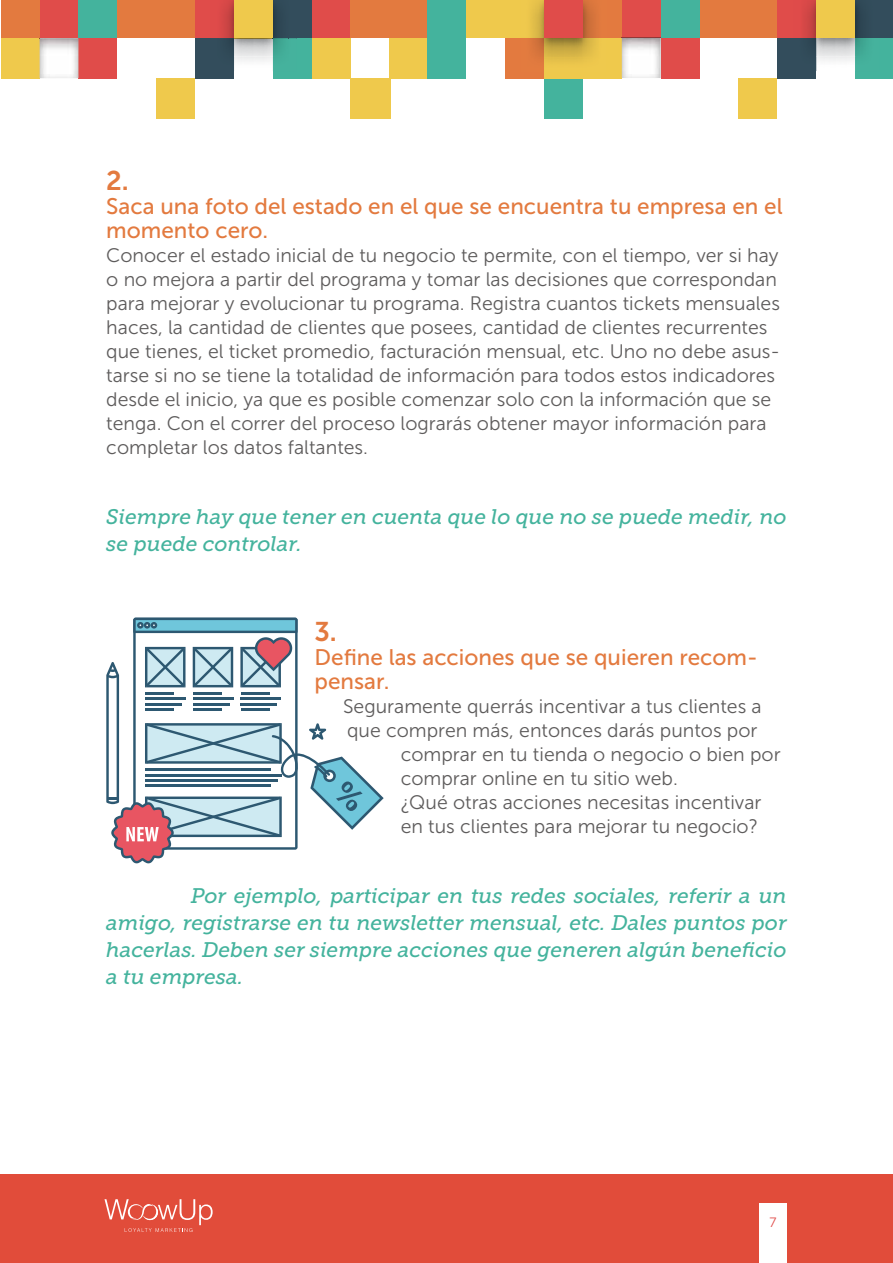
<style>
.page{position:relative;width:893px;height:1263px;background:#fff}
.page>*{position:absolute;margin:0;border:0;box-sizing:border-box;transform-origin:0 0}
.t1{font:27px "Museo Sans 700";color:#e37a3f}
.t2{font:22.5px/24px "Museo Sans 500";color:#e37a3f}
.t3{font:italic 21px/27px "Museo Slab 500";color:#44b39d}
.t4{font:19.5px/24px "Museo Sans 300";color:#5e5c5c}
.t5{font:13.5px "Museo Sans 300";color:#e04c4a}
</style>
<div class="page">
<div style="left:1px;top:0;width:39px;height:38px;background:#e37a3f"></div>
<div style="left:40px;top:0;width:38px;height:38px;background:#e04c4a"></div>
<div style="left:78px;top:0;width:39px;height:38px;background:#44b39d"></div>
<div style="left:117px;top:0;width:39px;height:38px;background:#e37a3f"></div>
<div style="left:156px;top:0;width:39px;height:38px;background:#e37a3f"></div>
<div style="left:195px;top:0;width:39px;height:38px;background:#e04c4a"></div>
<div style="left:273px;top:0;width:39px;height:38px;background:#334d5c"></div>
<div style="left:312px;top:0;width:39px;height:38px;background:#e04c4a"></div>
<div style="left:351px;top:0;width:40px;height:38px;background:#e37a3f"></div>
<div style="left:1px;top:38px;width:39px;height:40px;background:#efc94c"></div>
<div style="left:78px;top:38px;width:39px;height:40px;background:#e04c4a"></div>
<div style="left:195px;top:38px;width:39px;height:40px;background:#334d5c"></div>
<div style="left:156px;top:78px;width:39px;height:40px;background:#efc94c"></div>
<div style="left:273px;top:38px;width:39px;height:40px;background:#44b39d"></div>
<div style="left:312px;top:38px;width:39px;height:40px;background:#efc94c"></div>
<div style="left:351px;top:78px;width:40px;height:40px;background:#efc94c"></div>
<img style="left:234px;top:56px;width:39px;height:15px">
<img style="left:222px;top:0;width:56px;height:56px">
<img style="left:222px;top:38px;width:12px;height:18px">
<img style="left:273px;top:38px;width:15px;height:18px">
<div style="left:234px;top:0;width:39px;height:38px;background:#efc94c"></div>
<img style="left:40px;top:38px;width:38px;height:40px">
<div style="left:390px;top:0;width:37px;height:38px;background:#e37a3f"></div>
<div style="left:427px;top:0;width:39px;height:38px;background:#44b39d"></div>
<div style="left:466px;top:0;width:39px;height:38px;background:#efc94c"></div>
<div style="left:505px;top:0;width:39px;height:38px;background:#efc94c"></div>
<div style="left:583px;top:0;width:39px;height:38px;background:#e37a3f"></div>
<div style="left:622px;top:0;width:39px;height:38px;background:#e04c4a"></div>
<div style="left:661px;top:0;width:39px;height:38px;background:#44b39d"></div>
<div style="left:700px;top:0;width:38px;height:38px;background:#e37a3f"></div>
<div style="left:738px;top:0;width:39px;height:38px;background:#e37a3f"></div>
<div style="left:777px;top:0;width:39px;height:38px;background:#e04c4a"></div>
<div style="left:855px;top:0;width:38px;height:38px;background:#334d5c"></div>
<div style="left:390px;top:38px;width:37px;height:40px;background:#efc94c"></div>
<div style="left:427px;top:38px;width:39px;height:40px;background:#44b39d"></div>
<div style="left:544px;top:78px;width:39px;height:40px;background:#44b39d"></div>
<div style="left:505px;top:38px;width:39px;height:40px;background:#e37a3f"></div>
<div style="left:544px;top:38px;width:39px;height:40px;background:#efc94c"></div>
<div style="left:583px;top:38px;width:39px;height:40px;background:#efc94c"></div>
<div style="left:661px;top:38px;width:39px;height:40px;background:#e04c4a"></div>
<div style="left:777px;top:38px;width:39px;height:40px;background:#334d5c"></div>
<div style="left:738px;top:78px;width:39px;height:40px;background:#efc94c"></div>
<div style="left:855px;top:38px;width:38px;height:40px;background:#44b39d"></div>
<img style="left:816px;top:56px;width:39px;height:15px">
<img style="left:803px;top:0;width:58px;height:56px">
<img style="left:803px;top:38px;width:13px;height:18px">
<img style="left:855px;top:38px;width:11px;height:18px">
<img style="left:531px;top:0;width:65px;height:38px">
<img style="left:532px;top:38px;width:64px;height:19px">
<div style="left:544px;top:0;width:39px;height:38px;background:#e04c4a"></div>
<div style="left:816px;top:0;width:39px;height:38px;background:#efc94c"></div>
<img style="left:623px;top:39px;width:38px;height:39px">
<img style="left:622px;top:38px;width:39px;height:1px">
<img style="left:622px;top:38px;width:1px;height:40px">
<div style="left:0;top:1174px;width:893px;height:89px;background:#e14c3a"></div>
<svg style="left:104px;top:1199px;width:109px;height:33px"></svg>
<div style="left:759px;top:1203px;width:28px;height:60px;background:#fff"></div>
<svg style="left:106px;top:618px;width:278px;height:245px"></svg>
<h1 class="t1" style="left:106px;top:166px;width:24px">2.</h1>
<p class="t2" style="left:106px;top:195px;width:678px">Saca una foto del estado en el que se encuentra tu empresa en el momento cero.</p>
<p class="t4" style="left:106px;top:244px;width:675px">Conocer el estado inicial de tu negocio te permite, con el tiempo, ver si hay o no mejora a partir del programa y tomar las decisiones que correspondan para mejorar y evolucionar tu programa. Registra cuantos tickets mensuales haces, la cantidad de clientes que posees, cantidad de clientes recurrentes que tienes, el ticket promedio, facturación mensual, etc. Uno no debe asus&shy;tarse si no se tiene la totalidad de información para todos estos indicadores desde el inicio, ya que es posible comenzar solo con la información que se tenga. Con el correr del proceso lograrás obtener mayor información para completar los datos faltantes.</p>
<p class="t3" style="left:106px;top:503px;width:682px">Siempre hay que tener en cuenta que lo que no se puede medir, no se puede controlar.</p>
<h1 class="t1" style="left:315px;top:617px;width:24px">3.</h1>
<p class="t2" style="left:315px;top:646px;width:445px">Define las acciones que se quieren recom&shy;pensar.</p>
<p class="t4" style="left:343px;top:695px;width:420px">Seguramente querrás incentivar a tus clientes a</p>
<p class="t4" style="left:347px;top:719px;width:412px">que compren más, entonces darás puntos por</p>
<p class="t4" style="left:401px;top:743px;width:381px">comprar en tu tienda o negocio o bien por</p>
<p class="t4" style="left:401px;top:767px;width:279px">comprar online en tu sitio web.</p>
<p class="t4" style="left:401px;top:791px;width:362px">¿Qué otras acciones necesitas incentivar</p>
<p class="t4" style="left:401px;top:815px;width:359px">en tus clientes para mejorar tu negocio?</p>
<p class="t3" style="left:106px;top:882px;width:682px;text-align:justify;text-indent:84px">Por ejemplo, participar en tus redes sociales, referir a un amigo, registrarse en tu newsletter mensual, etc. Dales puntos por hacerlas. Deben ser siempre acciones que generen algún beneficio a tu empresa.</p>
<p class="t5" style="left:769px;top:1215px;width:9px">7</p>
</div>
